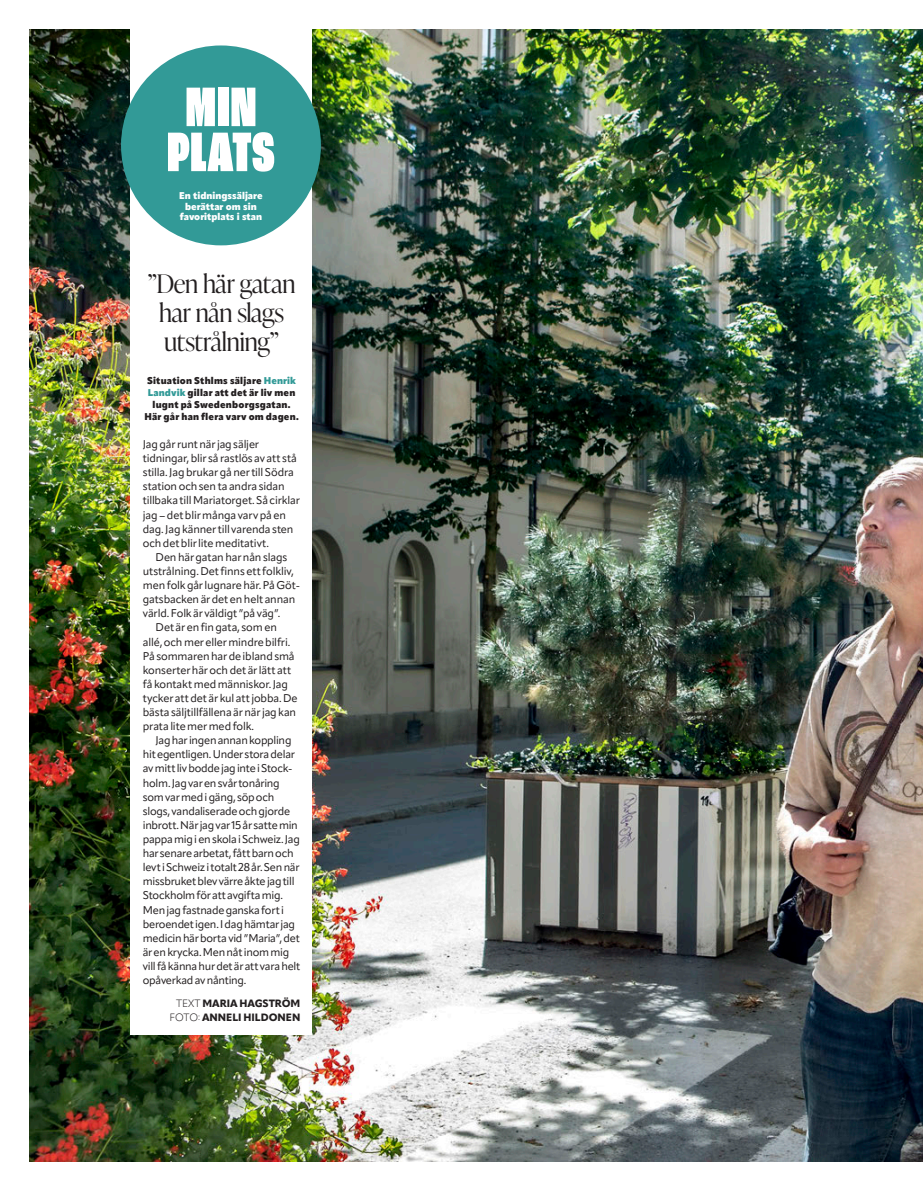
<style>
.page{position:relative;width:923px;height:1191px;background:#fff}
.page>*{position:absolute;margin:0;border:0;box-sizing:border-box;transform-origin:0 0}
.t1{font:900 extra-condensed 58.5px/45px "Roc Grotesk";letter-spacing:.01em;color:#fff;text-align:center}
.t2{font:300 25.5px/28.5px "Ivy Presto Display";letter-spacing:-.01em;color:#231f20;text-align:center}
.t3{font:11.1px/14.1px "Apparat";letter-spacing:-.02em;color:#231f20}
.t4{font:800 10.5px/14.1px "Apparat";color:#231f20;text-align:right}
.t5{font:900 9.75px/12px "Apparat";letter-spacing:.02em;color:#231f20;text-align:center}
.t6{font:900 9.75px/10.5px "Apparat";color:#fff;text-align:center}
.s1{color:#329a97}
.s2{font-weight:300}
</style>
<div class="page">
<img style="left:30px;top:30px;width:893px;height:1131px">
<div style="left:130px;top:0;width:182px;height:1034px;background:#fff"></div>
<div style="left:121px;top:45px;width:200px;height:200px;background:#329a97;border-radius:50%"></div>
<h1 class="t1" style="left:167px;top:86px;width:109px">MIN<br>PLATS</h1>
<p class="t6" style="left:179px;top:191px;width:85px">En tidningssäljare berättar om sin favoritplats i stan</p>
<h2 class="t2" style="left:148px;top:268px;width:149px">”Den här gatan har nån slags utstrålning”</h2>
<p class="t5" style="left:144px;top:374px;width:156px">Situation Sthlms säljare <span class="s1">Henrik<br>Landvik</span> gillar att det är liv men lugnt på Swedenborgsgatan.<br>Här går han flera varv om dagen.</p>
<p class="t3" style="left:143px;top:437px;width:158px">Jag går runt när jag säljer tidningar, blir så rastlös av att stå stilla. Jag brukar gå ner till Södra station och sen ta andra sidan tillbaka till Mariatorget. Så cirklar jag – det blir många varv på en dag. Jag känner till varenda sten och det blir lite meditativt.</p>
<p class="t3" style="left:156px;top:550px;width:133px">Den här gatan har nån slags</p>
<p class="t3" style="left:143px;top:564px;width:153px">utstrålning. Det finns ett folkliv,</p>
<p class="t3" style="left:143px;top:578px;width:159px">men folk går lugnare här. På Göt-</p>
<p class="t3" style="left:143px;top:592px;width:154px">gatsbacken är det en helt annan</p>
<p class="t3" style="left:143px;top:606px;width:139px">värld. Folk är väldigt ”på väg”.</p>
<p class="t3" style="left:156px;top:620px;width:123px">Det är en fin gata, som en</p>
<p class="t3" style="left:143px;top:634px;width:149px">allé, och mer eller mindre bilfri.</p>
<p class="t3" style="left:143px;top:648px;width:153px">På sommaren har de ibland små</p>
<p class="t3" style="left:143px;top:663px;width:150px">konserter här och det är lätt att</p>
<p class="t3" style="left:143px;top:677px;width:147px">få kontakt med människor. Jag</p>
<p class="t3" style="left:143px;top:691px;width:156px">tycker att det är kul att jobba. De</p>
<p class="t3" style="left:143px;top:705px;width:155px">bästa säljtillfällena är när jag kan</p>
<p class="t3" style="left:143px;top:719px;width:113px">prata lite mer med folk.</p>
<p class="t3" style="left:156px;top:733px;width:137px">Jag har ingen annan koppling</p>
<p class="t3" style="left:143px;top:747px;width:154px">hit egentligen. Under stora delar</p>
<p class="t3" style="left:143px;top:761px;width:151px">av mitt liv bodde jag inte i Stock-</p>
<p class="t3" style="left:143px;top:775px;width:138px">holm. Jag var en svår tonåring</p>
<p class="t3" style="left:143px;top:789px;width:133px">som var med i gäng, söp och</p>
<p class="t3" style="left:143px;top:804px;width:149px">slogs, vandaliserade och gjorde</p>
<p class="t3" style="left:143px;top:818px;width:157px">inbrott. När jag var 15 år satte min</p>
<p class="t3" style="left:143px;top:832px;width:159px">pappa mig i en skola i Schweiz. Jag</p>
<p class="t3" style="left:143px;top:846px;width:152px">har senare arbetat, fått barn och</p>
<p class="t3" style="left:143px;top:860px;width:158px">levt i Schweiz i totalt 28 år. Sen när</p>
<p class="t3" style="left:143px;top:874px;width:153px">missbruket blev värre åkte jag till</p>
<p class="t3" style="left:143px;top:888px;width:142px">Stockholm för att avgifta mig.</p>
<p class="t3" style="left:143px;top:902px;width:143px">Men jag fastnade ganska fort i</p>
<p class="t3" style="left:143px;top:916px;width:154px">beroendet igen. I dag hämtar jag</p>
<p class="t3" style="left:143px;top:930px;width:159px">medicin här borta vid ”Maria”, det</p>
<p class="t3" style="left:143px;top:944px;width:148px">är en krycka. Men nåt inom mig</p>
<p class="t3" style="left:143px;top:959px;width:159px">vill få känna hur det är att vara helt</p>
<p class="t3" style="left:143px;top:973px;width:105px">opåverkad av nånting.</p>
<p class="t4" style="left:169px;top:996px;width:132px"><span class="s2">TEXT</span> MARIA HAGSTRÖM<br><span class="s2">FOTO:</span> ANNELI HILDONEN</p>
</div>
